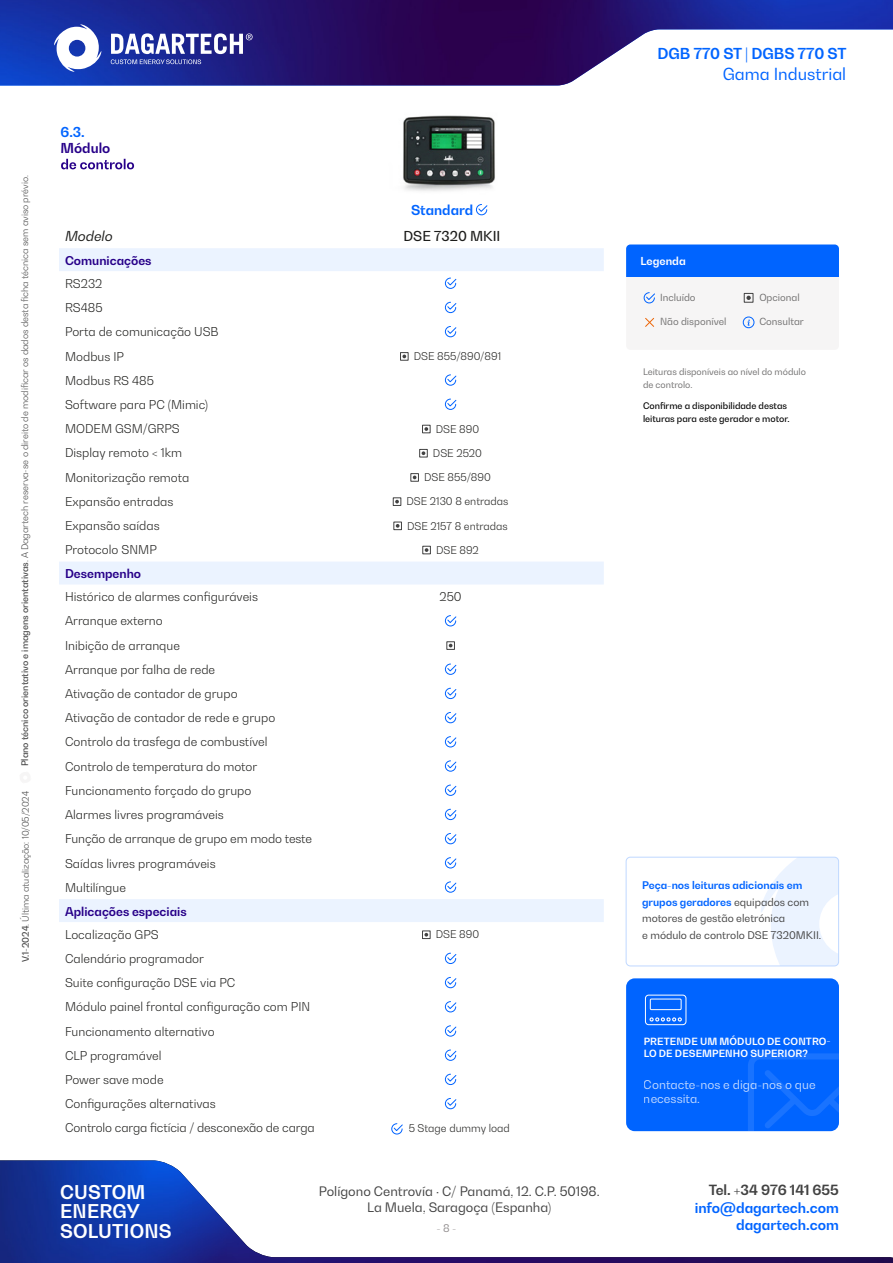
<style>
.page{position:relative;width:893px;height:1263px;background:#fff}
.page>*{position:absolute;margin:0;border:0;box-sizing:border-box;transform-origin:0 0}
.t1{font:700 18.75px/19.4px "Bw Gradual";letter-spacing:.01em;color:#fff}
.t2{font:16.5px "Bw Gradual";color:#0064ff}
.t3{font:700 15px "Bw Gradual";color:#0064ff}
.t4{font:700 13.95px "Bw Gradual";color:#0064ff}
.t5{font:700 13.95px "Bw Gradual";color:#424242}
.t6{font:700 13.65px "Bw Gradual";color:#0064ff}
.t7{font:500 13.65px "Bw Gradual";color:#1d1d1b}
.t8{font:italic 13.65px "Bw Gradual";color:#1d1d1b}
.t9{font:700 13.65px "Bw Gradual";color:#270089}
.t10{font:12.9px/16.2px "Bw Gradual";color:#424242;text-align:center}
.t11{font:300 12.15px/24.2px "Bw Gradual";color:#1d1d1b}
.t12{font:700 12.15px "Bw Gradual";color:#270089}
.t13{font:12px/14.4px "Bw Gradual";color:#fff}
.t14{font:700 10.95px "Bw Gradual";color:#fff}
.t15{font:300 10.65px "Bw Gradual";color:#1d1d1b}
.t16{font:10.5px/16.5px "Bw Gradual";color:#424242}
.t17{font:10.5px "Bw Gradual";color:#949091}
.t18{font:700 9.9px/11.9px "Bw Gradual";letter-spacing:.01em;color:#fff}
.t19{font:9.75px "Bw Gradual";color:#706f6f}
.t20{font:300 9px "Bw Gradual";color:#424242}
.t21{font:500 9px/12.8px "Bw Gradual";color:#000}
.t22{font:9px/12.8px "Bw Gradual";color:#706f6f}
.s1{font-weight:500}
.s2{font-weight:700;color:#0064ff}
</style>
<div class="page">
<img style="left:0;top:1160px;width:893px;height:103px">
<img style="left:0;top:0;width:893px;height:85px">
<svg style="left:111px;top:33px;width:142px;height:31px"></svg>
<svg style="left:54px;top:24px;width:47px;height:48px"></svg>
<svg style="left:761px;top:857px;width:78px;height:109px"></svg>
<div style="left:626px;top:857px;width:213px;height:109px;border:1px solid #bfd8ff;border-radius:4px"></div>
<div style="left:626px;top:978px;width:213px;height:153px;background:#0064ff;border-radius:9px"></div>
<svg style="left:748px;top:1053px;width:91px;height:78px"></svg>
<div style="left:645px;top:995px;width:41px;height:30px;border:1px solid #fff;border-radius:3px"></div>
<div style="left:650px;top:999px;width:31px;height:11px;border:1px solid #fff"></div>
<svg style="left:650px;top:1017px;width:32px;height:4px"></svg>
<div style="left:626px;top:244px;width:213px;height:106px;background:#f6f5f5;border-radius:4px"></div>
<div style="left:626px;top:244px;width:213px;height:32px;background:#0064ff"></div>
<svg style="left:643px;top:292px;width:12px;height:12px"></svg>
<div style="left:743px;top:317px;width:11px;height:11px;border:1px solid #0064ff;border-radius:50%"></div>
<svg style="left:747px;top:319px;width:3px;height:7px"></svg>
<svg style="left:645px;top:317px;width:10px;height:10px"></svg>
<div style="left:744px;top:293px;width:9px;height:10px;border:1px solid #424242"></div>
<svg style="left:746px;top:296px;width:5px;height:4px"></svg>
<svg style="left:59px;top:248px;width:545px;height:674px"></svg>
<img style="left:403px;top:115px;width:92px;height:76px">
<svg style="left:476px;top:204px;width:12px;height:12px"></svg>
<svg style="left:445px;top:277px;width:12px;height:12px"></svg>
<svg style="left:445px;top:301px;width:12px;height:12px"></svg>
<svg style="left:445px;top:326px;width:12px;height:12px"></svg>
<div style="left:400px;top:352px;width:8px;height:9px;border:1px solid #424242"></div>
<svg style="left:402px;top:354px;width:4px;height:4px"></svg>
<svg style="left:445px;top:374px;width:12px;height:12px"></svg>
<svg style="left:445px;top:398px;width:12px;height:12px"></svg>
<div style="left:422px;top:425px;width:8px;height:8px;border:1px solid #424242"></div>
<svg style="left:424px;top:427px;width:4px;height:4px"></svg>
<div style="left:419px;top:449px;width:9px;height:8px;border:1px solid #424242"></div>
<svg style="left:422px;top:451px;width:3px;height:4px"></svg>
<div style="left:410px;top:473px;width:9px;height:9px;border:1px solid #424242"></div>
<div style="left:393px;top:497px;width:8px;height:9px;border:1px solid #424242"></div>
<svg style="left:395px;top:500px;width:4px;height:3px"></svg>
<div style="left:393px;top:522px;width:9px;height:8px;border:1px solid #424242"></div>
<svg style="left:396px;top:524px;width:3px;height:4px"></svg>
<div style="left:422px;top:546px;width:9px;height:8px;border:1px solid #424242"></div>
<svg style="left:425px;top:548px;width:3px;height:4px"></svg>
<svg style="left:445px;top:615px;width:12px;height:12px"></svg>
<div style="left:446px;top:641px;width:9px;height:9px;border:1px solid #424242"></div>
<svg style="left:445px;top:663px;width:12px;height:12px"></svg>
<svg style="left:445px;top:687px;width:12px;height:12px"></svg>
<svg style="left:445px;top:712px;width:12px;height:11px"></svg>
<svg style="left:445px;top:736px;width:12px;height:12px"></svg>
<svg style="left:445px;top:760px;width:12px;height:12px"></svg>
<svg style="left:445px;top:784px;width:12px;height:12px"></svg>
<svg style="left:445px;top:808px;width:12px;height:12px"></svg>
<svg style="left:445px;top:833px;width:12px;height:11px"></svg>
<svg style="left:445px;top:857px;width:12px;height:12px"></svg>
<svg style="left:445px;top:881px;width:12px;height:12px"></svg>
<div style="left:422px;top:930px;width:8px;height:9px;border:1px solid #424242"></div>
<svg style="left:424px;top:933px;width:4px;height:3px"></svg>
<svg style="left:445px;top:952px;width:12px;height:12px"></svg>
<svg style="left:445px;top:977px;width:12px;height:11px"></svg>
<svg style="left:445px;top:1001px;width:12px;height:12px"></svg>
<svg style="left:445px;top:1025px;width:12px;height:12px"></svg>
<svg style="left:445px;top:1049px;width:12px;height:12px"></svg>
<svg style="left:445px;top:1073px;width:12px;height:12px"></svg>
<svg style="left:445px;top:1098px;width:12px;height:11px"></svg>
<svg style="left:391px;top:1123px;width:12px;height:12px"></svg>
<svg style="left:61px;top:159px;width:73px;height:10px"></svg>
<p class="t20" style="left:19px;top:766px;width:593px;rotate:-90deg"><span class="s1">Plano técnico orientativo e imagens orientativas</span>. A Dagartech reserva-se o direito de modificar os dados desta ficha técnica sem aviso prévio.</p>
<p class="t20" style="left:20px;top:962px;width:173px;rotate:-90deg"><span class="s1">V.1-2024</span>. Última atualização: 10/05/2024</p>
<p class="t6" style="left:61px;top:123px;width:26px">6.3.</p>
<p class="t9" style="left:61px;top:139px;width:51px">Módulo</p>
<p class="t6" style="left:411px;top:201px;width:64px">Standard</p>
<p class="t8" style="left:65px;top:227px;width:49px">Modelo</p>
<p class="t7" style="left:403px;top:227px;width:99px">DSE 7320 MKII</p>
<p class="t12" style="left:65px;top:253px;width:88px">Comunicações</p>
<p class="t11" style="left:65px;top:271px;width:155px">RS232<br>RS485<br>Porta de comunicação USB<br>Modbus IP</p>
<p class="t15" style="left:414px;top:349px;width:89px">DSE 855/890/891</p>
<p class="t11" style="left:65px;top:368px;width:145px">Modbus RS 485<br>Software para PC (Mimic)<br>MODEM GSM/GRPS</p>
<p class="t15" style="left:436px;top:422px;width:45px">DSE 890</p>
<p class="t11" style="left:65px;top:440px;width:119px">Display remoto &lt; 1km</p>
<p class="t15" style="left:433px;top:446px;width:51px">DSE 2520</p>
<p class="t11" style="left:65px;top:465px;width:126px">Monitorização remota</p>
<p class="t15" style="left:424px;top:470px;width:68px">DSE 855/890</p>
<p class="t11" style="left:65px;top:489px;width:110px">Expansão entradas</p>
<p class="t15" style="left:406px;top:494px;width:103px">DSE 2130 8 entradas</p>
<p class="t11" style="left:65px;top:513px;width:96px">Expansão saídas</p>
<p class="t15" style="left:407px;top:519px;width:102px">DSE 2157 8 entradas</p>
<p class="t11" style="left:65px;top:537px;width:93px">Protocolo SNMP</p>
<p class="t15" style="left:436px;top:543px;width:44px">DSE 892</p>
<p class="t12" style="left:65px;top:566px;width:78px">Desempenho</p>
<p class="t11" style="left:65px;top:584px;width:194px">Histórico de alarmes configuráveis</p>
<p class="t11" style="left:440px;top:584px;width:24px">250</p>
<p class="t11" style="left:65px;top:609px;width:249px">Arranque externo<br>Inibição de arranque<br>Arranque por falha de rede<br>Ativação de contador de grupo<br>Ativação de contador de rede e grupo<br>Controlo da trasfega de combustível<br>Controlo de temperatura do motor<br>Funcionamento forçado do grupo<br>Alarmes livres programáveis<br>Função de arranque de grupo em modo teste<br>Saídas livres programáveis<br>Multilíngue</p>
<p class="t12" style="left:65px;top:903px;width:123px">Aplicações especiais</p>
<p class="t11" style="left:65px;top:922px;width:95px">Localização GPS</p>
<p class="t15" style="left:436px;top:927px;width:45px">DSE 890</p>
<p class="t11" style="left:65px;top:946px;width:251px">Calendário programador<br>Suite configuração DSE via PC<br>Módulo painel frontal configuração com PIN<br>Funcionamento alternativo<br>CLP programável<br>Power save mode<br>Configurações alternativas<br>Controlo carga fictícia / desconexão de carga</p>
<p class="t15" style="left:409px;top:1121px;width:103px">5 Stage dummy load</p>
<h1 class="t1" style="left:60px;top:1182px;width:113px">CUSTOM<br>ENERGY<br>SOLUTIONS</h1>
<p class="t10" style="left:319px;top:1182px;width:282px">Polígono Centrovía · C/ Panamá, 12. C.P. 50198.<br>La Muela, Saragoça (Espanha)</p>
<p class="t17" style="left:436px;top:1221px;width:22px">- 8 -</p>
<p class="t3" style="left:657px;top:44px;width:191px">DGB 770 ST | DGBS 770 ST</p>
<h2 class="t2" style="left:723px;top:63px;width:125px">Gama Industrial</h2>
<p class="t14" style="left:640px;top:254px;width:47px">Legenda</p>
<p class="t19" style="left:660px;top:291px;width:37px">Incluído</p>
<p class="t19" style="left:759px;top:291px;width:42px">Opcional</p>
<p class="t19" style="left:660px;top:315px;width:68px">Não disponível</p>
<p class="t19" style="left:759px;top:315px;width:46px">Consultar</p>
<p class="t22" style="left:643px;top:365px;width:164px">Leituras disponíveis ao nível do módulo de controlo.</p>
<p class="t21" style="left:643px;top:399px;width:148px">Confirme a disponibilidade destas leituras para este gerador e motor.</p>
<p class="t16" style="left:642px;top:877px;width:181px"><span class="s2">Peça-nos leituras adicionais em grupos geradores</span> equipados com motores de gestão eletrónica<br>e módulo de controlo DSE 7320MKII.</p>
<p class="t18" style="left:644px;top:1035px;width:189px">PRETENDE UM MÓDULO DE CONTRO-<br>LO DE DESEMPENHO SUPERIOR?</p>
<p class="t13" style="left:644px;top:1077px;width:173px">Contacte-nos e diga-nos o que necessita.</p>
<p class="t5" style="left:709px;top:1180px;width:132px">Tel. +34 976 141 655</p>
<p class="t4" style="left:695px;top:1199px;width:146px">info@dagartech.com</p>
<p class="t4" style="left:736px;top:1215px;width:104px">dagartech.com</p>
</div>
